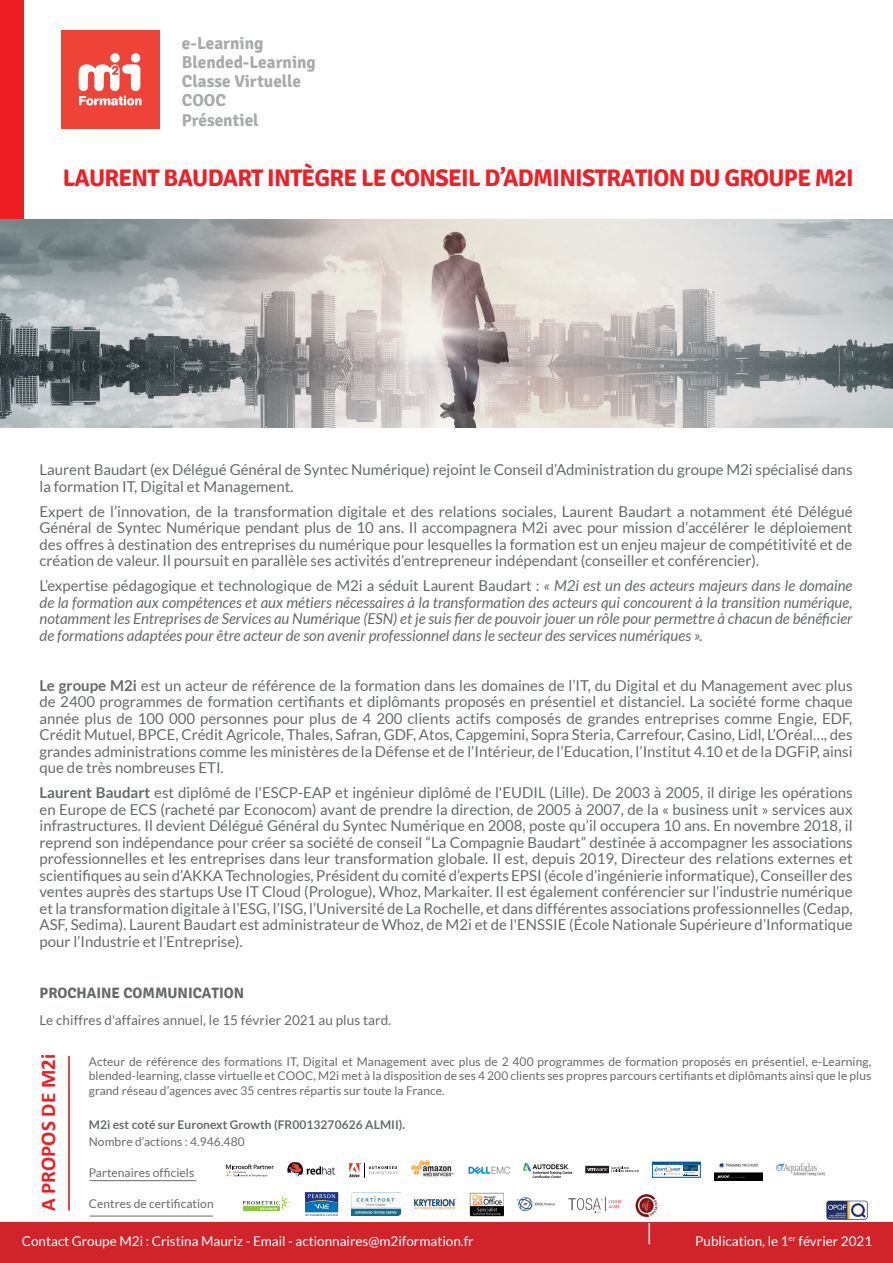
<style>
.page{position:relative;width:893px;height:1263px;background:#fff}
.page>*{position:absolute;margin:0;border:0;box-sizing:border-box;transform-origin:0 0}
.text_courant_prologu{font:700 24px "Signika";letter-spacing:-.03em;color:#ee2027}
.t1{font:700 21px "Calibri";color:#ee1d23}
.t2{font:700 17.25px "Signika";color:#a8aaab}
.t3{font:15px/16.5px "Lato";color:#676a6c;text-align:justify}
.t4{font:italic 15px/16.5px "Lato";color:#676a6c;text-align:justify}
.t5{font:700 15px "Signika";color:#676a6c}
.t6{font:13.5px "Lato";color:#fff}
.t7{font:13.5px "Lato";letter-spacing:.005em;color:#676a6c}
.t8{font:12px/14.4px "Lato";letter-spacing:.005em;color:#676a6c;text-align:justify}
.t9{font:700 12px "Lato";letter-spacing:.005em;color:#676a6c}
.s1{font-style:normal}
.s2{font-weight:700}
</style>
<div class="page">
<div style="left:0;top:0;width:24px;height:346px;background:#ee1d23"></div>
<img style="left:0;top:220px;width:892px;height:207px">
<div style="left:0;top:1223px;width:893px;height:40px;background:#d1232a"></div>
<div style="left:61px;top:30px;width:98px;height:99px;background:#ee4336"></div>
<div style="left:131px;top:53px;width:9px;height:10px;background:#fff;border-radius:50%"></div>
<div style="left:110px;top:53px;width:10px;height:10px;background:#fff;border-radius:50%"></div>
<svg style="left:79px;top:64px;width:63px;height:41px"></svg>
<svg style="left:649px;top:1223px;width:1px;height:21px"></svg>
<hr style="left:68px;top:1056px;width:2px;height:154px;background:#e30613">
<hr style="left:90px;top:1180px;width:106px;height:1px;background:#676a6c">
<hr style="left:90px;top:1216px;width:123px;height:1px;background:#676a6c">
<img style="left:826px;top:1200px;width:42px;height:20px">
<svg style="left:349px;top:1163px;width:49px;height:14px"></svg>
<img style="left:352px;top:1193px;width:48px;height:22px">
<img style="left:714px;top:1162px;width:49px;height:18px">
<img style="left:523px;top:1163px;width:48px;height:14px">
<img style="left:517px;top:1197px;width:38px;height:15px">
<img style="left:411px;top:1160px;width:43px;height:17px">
<img style="left:414px;top:1198px;width:42px;height:11px">
<img style="left:776px;top:1164px;width:48px;height:11px">
<img style="left:468px;top:1166px;width:42px;height:9px">
<img style="left:470px;top:1192px;width:34px;height:24px">
<svg style="left:226px;top:1164px;width:48px;height:13px"></svg>
<svg style="left:243px;top:1194px;width:48px;height:18px"></svg>
<div style="left:585px;top:1166px;width:24px;height:7px;background:#231f20"></div>
<svg style="left:587px;top:1167px;width:52px;height:5px"></svg>
<svg style="left:568px;top:1197px;width:54px;height:16px"></svg>
<img style="left:287px;top:1162px;width:49px;height:15px">
<svg style="left:305px;top:1192px;width:33px;height:24px"></svg>
<div style="left:652px;top:1164px;width:48px;height:13px;border:1px solid #01559e"></div>
<div style="left:652px;top:1162px;width:48px;height:2px;border:1px solid #01559e"></div>
<svg style="left:654px;top:1163px;width:45px;height:13px"></svg>
<img style="left:635px;top:1194px;width:23px;height:23px">
<p class="t2" style="left:182px;top:32px;width:83px">e-Learning</p>
<p class="t2" style="left:182px;top:52px;width:135px">Blended-Learning</p>
<p class="t2" style="left:182px;top:71px;width:121px">Classe Virtuelle</p>
<p class="t2" style="left:182px;top:90px;width:45px">COOC</p>
<p class="t2" style="left:182px;top:110px;width:78px">Présentiel</p>
<p class="text_courant_prologu" style="left:63px;top:163px;width:793px">LAURENT BAUDART INTÈGRE LE CONSEIL D’ADMINISTRATION DU GROUPE M2I</p>
<p class="t3" style="left:40px;top:461px;width:814px">Laurent Baudart (ex Délégué Général de Syntec Numérique) rejoint le Conseil d’Administration du groupe M2i spécialisé dans la formation IT, Digital et Management.</p>
<p class="t3" style="left:40px;top:503px;width:815px">Expert de l’innovation, de la transformation digitale et des relations sociales, Laurent Baudart a notamment été Délégué Général de Syntec Numérique pendant plus de 10 ans. Il accompagnera M2i avec pour mission d’accélérer le déploiement des offres à destination des entreprises du numérique pour lesquelles la formation est un enjeu majeur de compétitivité et de création de valeur. Il poursuit en parallèle ses activités d’entrepreneur indépendant (conseiller et conférencier).</p>
<p class="t4" style="left:40px;top:578px;width:814px"><span class="s1">L’expertise pédagogique et technologique de M2i a séduit Laurent Baudart :</span> « M2i est un des acteurs majeurs dans le domaine de la formation aux compétences et aux métiers nécessaires à la transformation des acteurs qui concourent à la transition numérique, notamment les Entreprises de Services au Numérique (ESN) et je suis fier de pouvoir jouer un rôle pour permettre à chacun de bénéficier de formations adaptées pour être acteur de son avenir professionnel dans le secteur des services numériques ».</p>
<p class="t3" style="left:40px;top:677px;width:815px"><span class="s2">Le groupe M2i</span> est un acteur de référence de la formation dans les domaines de l’IT, du Digital et du Management avec plus de 2400 programmes de formation certifiants et diplômants proposés en présentiel et distanciel. La société forme chaque année plus de 100 000 personnes pour plus de 4 200 clients actifs composés de grandes entreprises comme Engie, EDF, Crédit Mutuel, BPCE, Crédit Agricole, Thales, Safran, GDF, Atos, Capgemini, Sopra Steria, Carrefour, Casino, Lidl, L’Oréal…, des grandes administrations comme les ministères de la Défense et de l’Intérieur, de l’Education, l’Institut 4.10 et de la DGFiP, ainsi que de très nombreuses ETI.</p>
<p class="t3" style="left:40px;top:784px;width:815px"><span class="s2">Laurent Baudart</span> est diplômé de l'ESCP-EAP et ingénieur diplômé de l'EUDIL (Lille). De 2003 à 2005, il dirige les opérations en Europe de ECS (racheté par Econocom) avant de prendre la direction, de 2005 à 2007, de la « business unit » services aux infrastructures. Il devient Délégué Général du Syntec Numérique en 2008, poste qu’il occupera 10 ans. En novembre 2018, il reprend son indépendance pour créer sa société de conseil “La Compagnie Baudart” destinée à accompagner les associations professionnelles et les entreprises dans leur transformation globale. Il est, depuis 2019, Directeur des relations externes et scientifiques au sein d’AKKA Technologies, Président du comité d’experts EPSI (école d’ingénierie informatique), Conseiller des ventes auprès des startups Use IT Cloud (Prologue), Whoz, Markaiter. Il est également conférencier sur l’industrie numérique et la transformation digitale à l’ESG, l’ISG, l’Université de La Rochelle, et dans différentes associations professionnelles (Cedap, ASF, Sedima). Laurent Baudart est administrateur de Whoz, de M2i et de l'ENSSIE (École Nationale Supérieure d’Informatique pour l’Industrie et l’Entreprise).</p>
<p class="t5" style="left:40px;top:984px;width:206px">PROCHAINE COMMUNICATION</p>
<p class="t7" style="left:40px;top:1012px;width:353px">Le chiffres d'affaires annuel, le 15 février 2021 au plus tard.</p>
<p class="t1" style="left:33px;top:1211px;width:158px;rotate:-90deg">A PROPOS DE M2i</p>
<p class="t8" style="left:89px;top:1054px;width:784px">Acteur de référence des formations IT, Digital et Management avec plus de 2 400 programmes de formation proposés en présentiel, e-Learning, blended-learning, classe virtuelle et COOC, M2i met à la disposition de ses 4 200 clients ses propres parcours certifiants et diplômants ainsi que le plus grand réseau d’agences avec 35 centres répartis sur toute la France.</p>
<p class="t9" style="left:89px;top:1117px;width:318px">M2i est coté sur Euronext Growth (FR0013270626 ALMII).</p>
<p class="t8" style="left:89px;top:1134px;width:157px">Nombre d’actions : 4.946.480</p>
<p class="t8" style="left:89px;top:1165px;width:107px">Partenaires officiels</p>
<p class="t8" style="left:89px;top:1196px;width:126px">Centres de certification</p>
<p class="t6" style="left:22px;top:1233px;width:453px">Contact Groupe M2i : Cristina Mauriz - Email - actionnaires@m2iformation.fr</p>
<p class="t6" style="left:695px;top:1233px;width:178px">Publication, le 1<sup>er</sup> février 2021</p>
</div>
